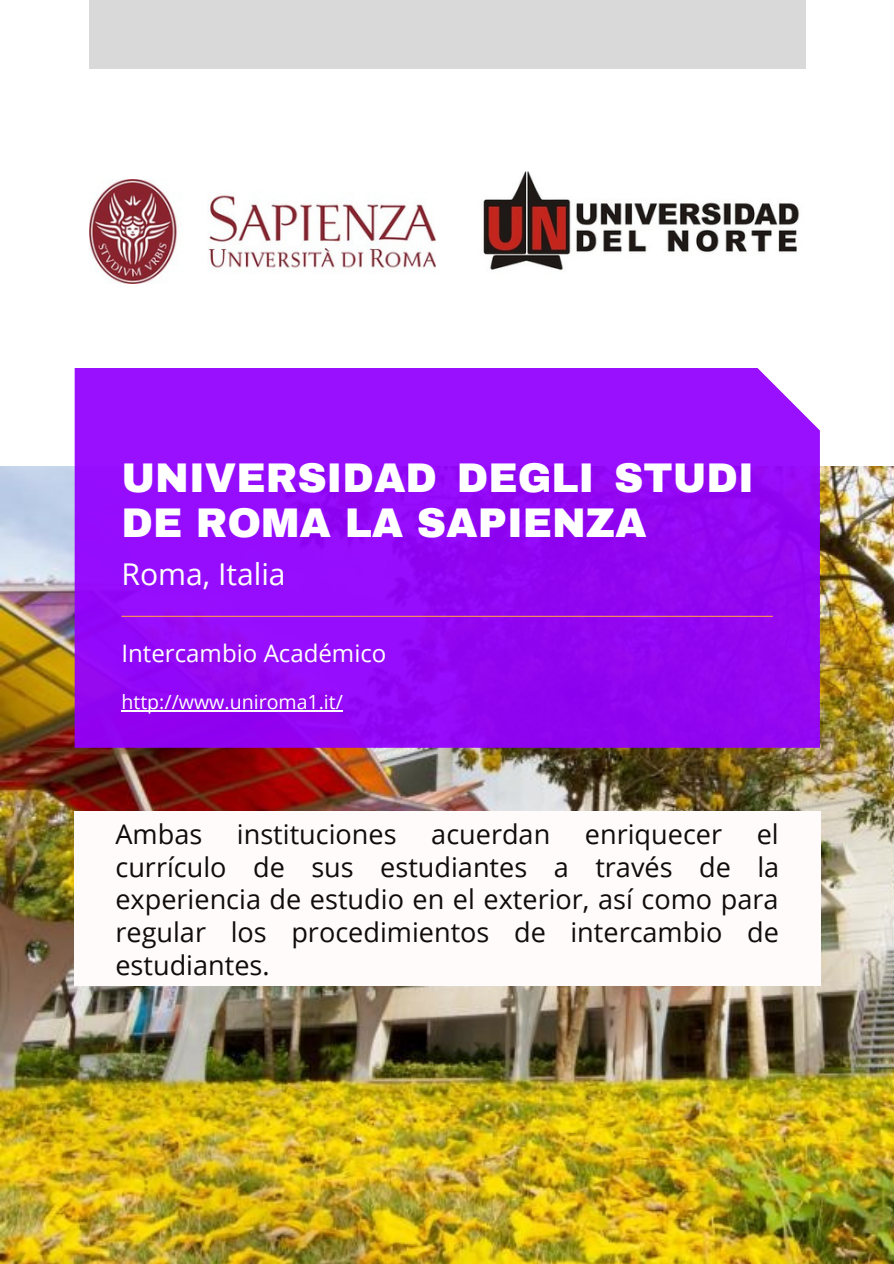
<style>
.page{position:relative;width:894px;height:1264px;background:#fff}
.page>*{position:absolute;margin:0;border:0;box-sizing:border-box;transform-origin:0 0}
.t1{font:900 40.5px/45px "Archivo";color:#fff}
.t2{font:30px "Open Sans";color:#fff}
.t3{font:27px/32.7px "Open Sans";color:#100c0a;text-align:justify}
.t4{font:24px "Open Sans";color:#fff}
.t5{font:19.5px "Open Sans";color:#fff}
</style>
<div class="page">
<img style="left:0;top:467px;width:893px;height:796px">
<div style="left:89px;top:0;width:717px;height:69px;background:#d9d9d9"></div>
<img style="left:483px;top:171px;width:317px;height:99px">
<div style="left:75px;top:811px;width:745px;height:174px;background:#fffbfb"></div>
<svg style="left:75px;top:368px;width:744px;height:379px;background:#950bf7"></svg>
<hr style="left:121px;top:615px;width:651px;height:2px;background:#ff914d">
<img style="left:89px;top:180px;width:346px;height:103px">
<hr style="left:121px;top:710px;width:222px;height:1px;background:#fff">
<p class="t1" style="left:121px;top:456px;width:633px">UNIVERSIDAD DEGLI STUDI<br>DE ROMA LA SAPIENZA</p>
<p class="t2" style="left:121px;top:552px;width:166px">Roma, Italia</p>
<p class="t4" style="left:121px;top:636px;width:266px">Intercambio Académico</p>
<p class="t5" style="left:121px;top:688px;width:223px">http://www.uniroma1.it/</p>
<p class="t3" style="left:115px;top:817px;width:88px">Ambas</p>
<p class="t3" style="left:237px;top:817px;width:161px">instituciones</p>
<p class="t3" style="left:431px;top:817px;width:120px">acuerdan</p>
<p class="t3" style="left:584px;top:817px;width:139px">enriquecer</p>
<p class="t3" style="left:115px;top:817px;width:665px;text-indent:641px">el currículo de sus estudiantes a través de la experiencia de estudio en el exterior, así como para regular los procedimientos de intercambio de estudiantes.</p>
</div>
